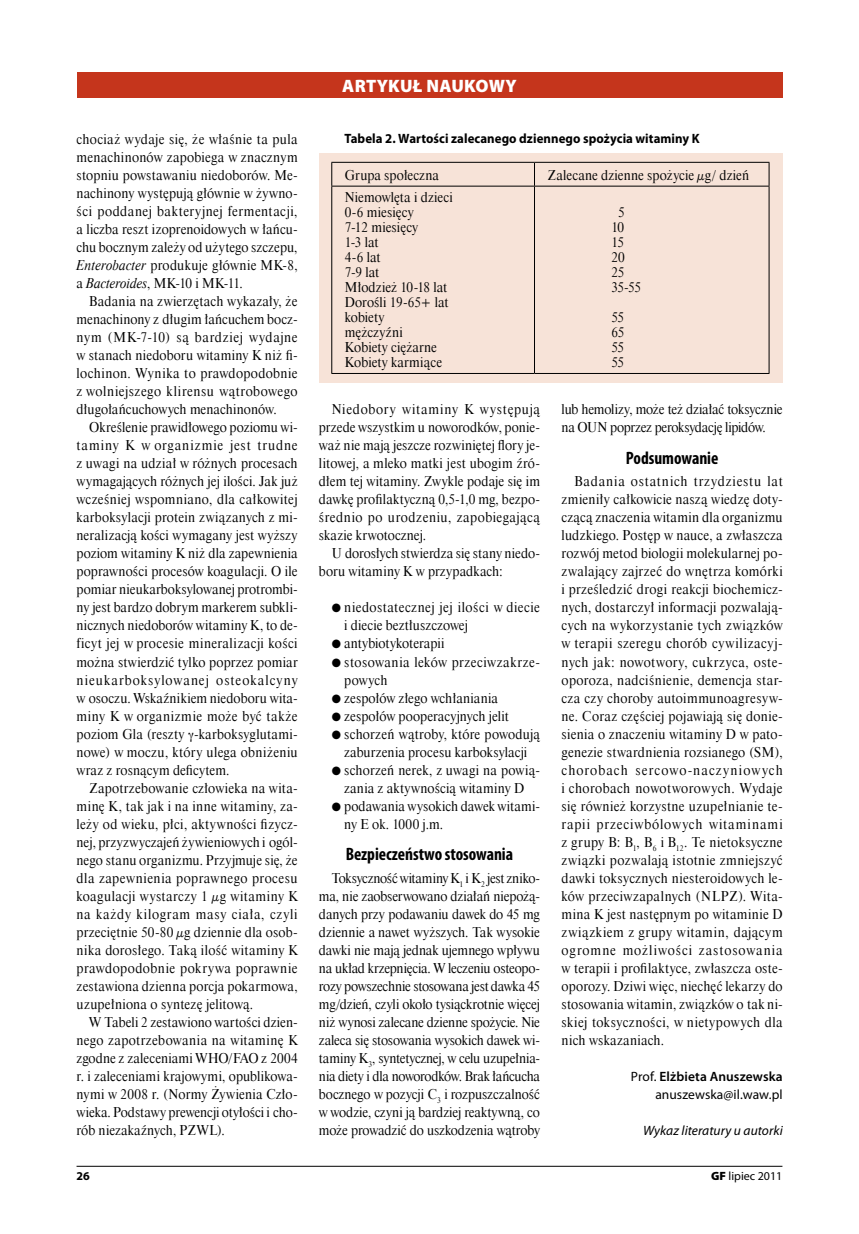
<style>
.page{position:relative;width:859px;height:1234px;background:#fff}
.page>*{position:absolute;margin:0;border:0;box-sizing:border-box;transform-origin:0 0}
.t1{font:700 condensed 18px "Myriad Pro";letter-spacing:-.005em;color:#000}
.t2{font:900 18px "Myriad Pro";letter-spacing:.02em;color:#fff}
.t3{font:13.5px/18px "Dutch 801 Hd EU";letter-spacing:.01em;color:#000;text-align:justify}
.t4{font:13.5px/18px "Dutch 801 Hd EU";letter-spacing:-.015em;color:#000}
.t5{font:700 13.5px "Myriad Pro";letter-spacing:.005em;color:#000;scale:.95 1}
.t6{font:13.5px/18px "Myriad Pro";letter-spacing:.005em;color:#000;text-align:right}
.t7{font:13.5px/18px "Dutch 801 Hd EU";letter-spacing:.035em;color:#000}
.t8{font:italic 13.5px "Myriad Pro";letter-spacing:.005em;color:#000}
.t9{font:13.5px/15px "Dutch 801 Hd EU";letter-spacing:-.035em;color:#000}
.t10{font:12px "Myriad Pro";color:#000}
.t11{font:700 12px "Myriad Pro";color:#000}
.s1{font-style:italic}
.s2{font-weight:600}
.s3{font-weight:900}
</style>
<div class="page">
<hr style="left:77px;top:1165px;width:705px;height:1px;background:#000">
<div style="left:319px;top:153px;width:463px;height:230px;background:#f7e3d8"></div>
<div style="left:77px;top:72px;width:705px;height:26px;background:#c5351c"></div>
<svg style="left:332px;top:163px;width:437px;height:210px"></svg>
<hr style="left:331px;top:162px;width:203px;height:1px;background:#000">
<svg style="left:331px;top:163px;width:1px;height:23px"></svg>
<hr style="left:534px;top:162px;width:235px;height:1px;background:#000">
<svg style="left:534px;top:163px;width:1px;height:23px"></svg>
<svg style="left:769px;top:163px;width:1px;height:23px"></svg>
<hr style="left:331px;top:186px;width:203px;height:1px;background:#000">
<hr style="left:331px;top:186px;width:1px;height:187px;background:#000">
<hr style="left:534px;top:186px;width:235px;height:1px;background:#000">
<hr style="left:534px;top:186px;width:1px;height:187px;background:#000">
<hr style="left:769px;top:186px;width:1px;height:187px;background:#000">
<hr style="left:331px;top:373px;width:203px;height:1px;background:#000">
<hr style="left:534px;top:373px;width:235px;height:1px;background:#000">
<p class="t3" style="left:77px;top:131px;width:223px">chociaż wydaje się, że właśnie ta pula menachinonów zapobiega w znacznym stopniu powstawaniu niedoborów. Me&shy;nachinony występują głównie w żywno&shy;ści poddanej bakteryjnej fermentacji, a liczba reszt izoprenoidowych w łańcu&shy;chu bocznym zależy od użytego szczepu, <span class="s1">Enterobacter</span> produkuje głównie MK-8, a <span class="s1">Bacteroides</span>, MK-10 i MK-11.</p>
<p class="t3" style="left:77px;top:293px;width:223px;text-indent:13px">Badania na zwierzętach wykazały, że menachinony z długim łańcuchem bocz&shy;nym (MK-7-10) są bardziej wydajne w stanach niedoboru witaminy K niż fi&shy;lochinon. Wynika to prawdopodobnie z wolniejszego klirensu wątrobowego długołańcuchowych menachinonów.</p>
<p class="t3" style="left:77px;top:419px;width:223px;text-indent:13px">Określenie prawidłowego poziomu wi&shy;taminy K w organizmie jest trudne z uwagi na udział w różnych procesach wymagających różnych jej ilości. Jak już wcześniej wspomniano, dla całkowitej karboksylacji protein związanych z mi&shy;neralizacją kości wymagany jest wyższy poziom witaminy K niż dla zapewnienia poprawności procesów koagulacji. O ile pomiar nieukarboksylowanej protrombi&shy;ny jest bardzo dobrym markerem subkli&shy;nicznych niedoborów witaminy K, to de&shy;ficyt jej w procesie mineralizacji kości można stwierdzić tylko poprzez pomiar nieukarboksylowanej osteokalcyny w osoczu. Wskaźnikiem niedoboru wita&shy;miny K w organizmie może być także poziom Gla (reszty -karboksyglutami&shy;nowe) w moczu, który ulega obniżeniu wraz z rosnącym deficytem.</p>
<p class="t3" style="left:77px;top:779px;width:223px;text-indent:13px">Zapotrzebowanie człowieka na wita&shy;minę K, tak jak i na inne witaminy, za&shy;leży od wieku, płci, aktywności fizycz&shy;nej, przyzwyczajeń żywieniowych i ogól&shy;nego stanu organizmu. Przyjmuje się, że dla zapewnienia poprawnego procesu koagulacji wystarczy 1 µg witaminy K na każdy kilogram masy ciała, czyli przeciętnie 50-80 µg dziennie dla osob&shy;nika dorosłego. Taką ilość witaminy K prawdopodobnie pokrywa poprawnie zestawiona dzienna porcja pokarmowa, uzupełniona o syntezę jelitową.</p>
<p class="t3" style="left:77px;top:1013px;width:223px;text-indent:13px">W Tabeli 2 zestawiono wartości dzien&shy;nego zapotrzebowania na witaminę K zgodne z zaleceniami WHO/FAO z 2004 r. i zaleceniami krajowymi, opublikowa&shy;nymi w 2008 r. (Normy Żywienia Czło&shy;wieka. Podstawy prewencji otyłości i cho&shy;rób niezakaźnych, PZWL).</p>
<h1 class="t2" style="left:342px;top:74px;width:176px">ARTYKUŁ NAUKOWY</h1>
<p class="t5" style="left:344px;top:130px;width:375px">Tabela 2. Wartości zalecanego dziennego spożycia witaminy K</p>
<p class="t3" style="left:345px;top:167px;width:96px">Grupa społeczna</p>
<p class="t3" style="left:548px;top:167px;width:203px">Zalecane dzienne spożycie µg/ dzień</p>
<p class="t3" style="left:345px;top:190px;width:109px;line-height:15px;text-align:left">Niemowlęta i dzieci<br>0-6 miesięcy<br>7-12 miesięcy<br>1-3 lat<br>4-6 lat<br>7-9 lat<br>Młodzież 10-18 lat<br>Dorośli 19-65+ lat kobiety<br>mężczyźni<br>Kobiety ciężarne<br>Kobiety karmiące</p>
<p class="t9" style="left:611px;top:205px;width:31px;text-indent:7px">5<br>10<br>15<br>20<br>25<br>35-55</p>
<p class="t3" style="left:611px;top:310px;width:15px;line-height:15px">55<br>65<br>55<br>55</p>
<p class="t3" style="left:319px;top:401px;width:223px;text-indent:13px">Niedobory witaminy K występują przede wszystkim u noworodków, ponie&shy;waż nie mają jeszcze rozwiniętej flory je&shy;litowej, a mleko matki jest ubogim źró&shy;dłem tej witaminy. Zwykle podaje się im dawkę profilaktyczną 0,5-1,0 mg, bezpo&shy;średnio po urodzeniu, zapobiegającą skazie krwotocznej.</p>
<p class="t3" style="left:319px;top:545px;width:223px;text-indent:13px">U dorosłych stwierdza się stany niedo&shy;boru witaminy K w przypadkach:</p>
<p class="t3" style="left:344px;top:599px;width:197px;text-indent:-13px">● niedostatecznej jej ilości w diecie i diecie beztłuszczowej</p>
<p class="t3" style="left:332px;top:635px;width:114px">● antybiotykoterapii</p>
<p class="t7" style="left:344px;top:653px;width:197px;text-indent:-13px">● stosowania leków przeciwzakrze&shy;powych</p>
<p class="t3" style="left:332px;top:689px;width:168px">● zespołów złego wchłaniania</p>
<p class="t3" style="left:332px;top:707px;width:179px">● zespołów pooperacyjnych jelit</p>
<p class="t3" style="left:332px;top:725px;width:210px;text-align:center">● schorzeń wątroby, które powodują zaburzenia procesu karboksylacji</p>
<p class="t3" style="left:332px;top:761px;width:210px;text-align:center">● schorzeń nerek, z uwagi na powią&shy;zania z aktywnością witaminy D</p>
<p class="t3" style="left:344px;top:797px;width:197px;text-indent:-13px">● podawania wysokich dawek witami&shy;ny E ok. 1000 j.m.</p>
<h1 class="t1" style="left:346px;top:842px;width:169px">Bezpieczeństwo stosowania</h1>
<p class="t3" style="left:319px;top:869px;width:223px;text-indent:13px">Toksyczność witaminy K<sub>1</sub> i K<sub>2</sub> jest zniko&shy;ma, nie zaobserwowano działań niepożą&shy;danych przy podawaniu dawek do 45 mg dziennie a nawet wyższych. Tak wysokie dawki nie mają jednak ujemnego wpływu na układ krzepnięcia. W leczeniu osteopo&shy;rozy powszechnie stosowana jest dawka 45 mg/dzień, czyli około tysiąckrotnie więcej niż wynosi zalecane dzienne spożycie. Nie zaleca się stosowania wysokich dawek wi&shy;taminy K<sub>3</sub>, syntetycznej, w celu uzupełnia&shy;nia diety i dla noworodków. Brak łańcucha bocznego w pozycji C<sub>3</sub> i rozpuszczalność w wodzie, czyni ją bardziej reaktywną, co może prowadzić do uszkodzenia wątroby</p>
<p class="t4" style="left:562px;top:401px;width:223px">lub hemolizy, może też działać toksycznie na OUN poprzez peroksydację lipidów.</p>
<h1 class="t1" style="left:626px;top:446px;width:94px">Podsumowanie</h1>
<p class="t3" style="left:562px;top:473px;width:223px;text-indent:13px">Badania ostatnich trzydziestu lat zmieniły całkowicie naszą wiedzę doty&shy;czącą znaczenia witamin dla organizmu ludzkiego. Postęp w nauce, a zwłaszcza rozwój metod biologii molekularnej po&shy;zwalający zajrzeć do wnętrza komórki i prześledzić drogi reakcji biochemicz&shy;nych, dostarczył informacji pozwalają&shy;cych na wykorzystanie tych związków w terapii szeregu chorób cywilizacyj&shy;nych jak: nowotwory, cukrzyca, oste&shy;oporoza, nadciśnienie, demencja star&shy;cza czy choroby autoimmunoagresyw&shy;ne. Coraz częściej pojawiają się donie&shy;sienia o znaczeniu witaminy D w pato&shy;genezie stwardnienia rozsianego (SM), chorobach sercowo-naczyniowych i chorobach nowotworowych. Wydaje się również korzystne uzupełnianie te&shy;rapii przeciwbólowych witaminami z grupy B: B<sub>1</sub>, B<sub>6</sub> i B<sub>12</sub>. Te nietoksyczne związki pozwalają istotnie zmniejszyć dawki toksycznych niesteroidowych le&shy;ków przeciwzapalnych (NLPZ). Wita&shy;mina K jest następnym po witaminie D związkiem z grupy witamin, dającym ogromne możliwości zastosowania w terapii i profilaktyce, zwłaszcza oste&shy;oporozy. Dziwi więc, niechęć lekarzy do stosowania witamin, związków o tak ni&shy;skiej toksyczności, w nietypowych dla nich wskazaniach.</p>
<p class="t6" style="left:631px;top:1066px;width:153px">Prof. <span class="s2">Elżbieta Anuszewska </span>anuszewska@il.waw.pl</p>
<p class="t8" style="left:643px;top:1121px;width:141px">Wykaz literatury u autorki</p>
<p class="t11" style="left:77px;top:1167px;width:15px">26</p>
<p class="t10" style="left:711px;top:1168px;width:73px"><span class="s3">GF</span> lipiec 2011</p>
</div>
